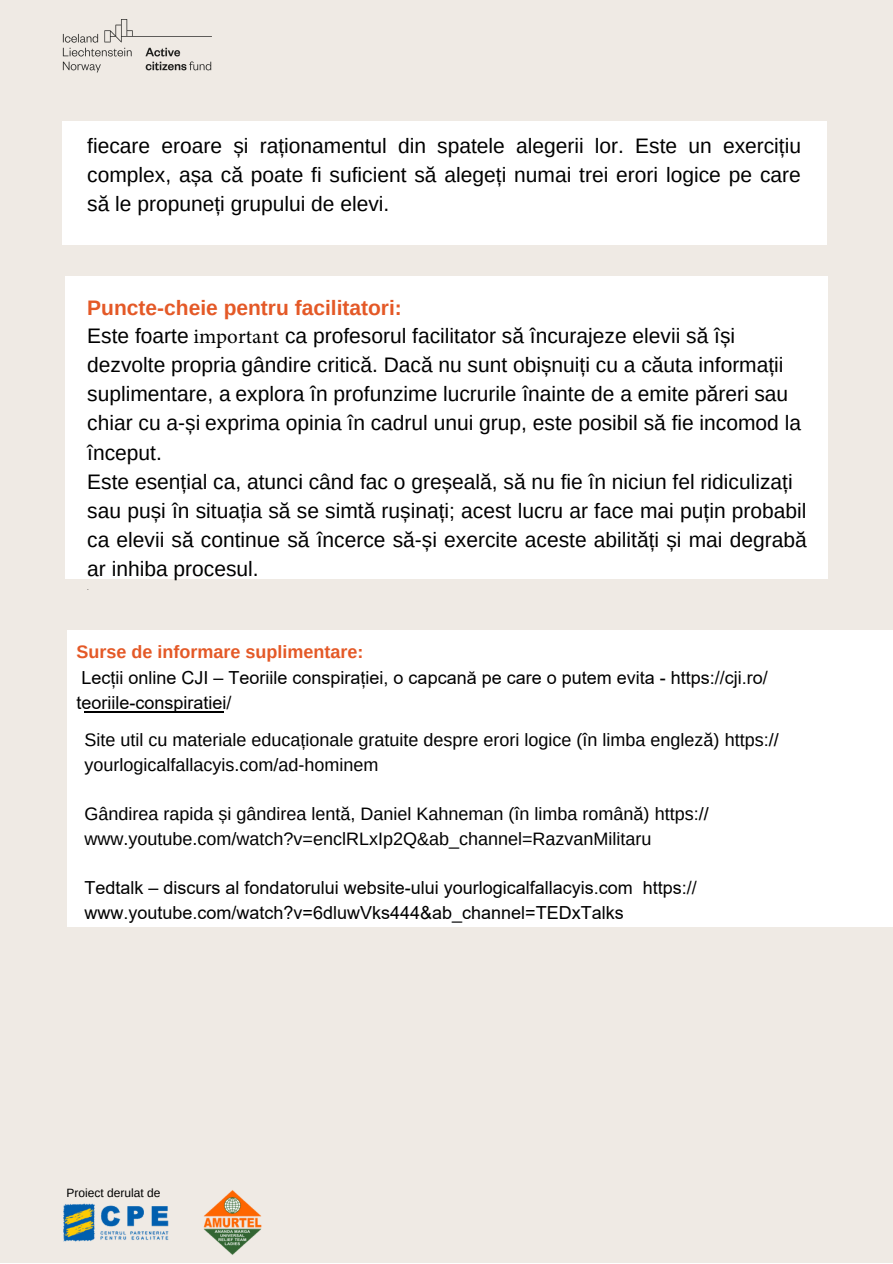
<style>
.page{position:relative;width:893px;height:1264px;background:#fff}
.page>*{position:absolute;margin:0;border:0;box-sizing:border-box;transform-origin:0 0}
.t1{font:21px/29px "Arimo";color:#000}
.t2{font:18px/24.8px "Arimo";color:#000}
.t3{font:18px/24.8px "Arial";color:#000}
.t4{font:700 18px "Arimo";color:#e45927}
.t5{font:12px "Arimo";color:#000}
.t6{font:6px "Arimo";color:#000}
.s1{font-weight:700;color:#e45927}
.s2{font-family:"Minion Pro"}
</style>
<div class="page">
<div style="left:0;top:0;width:892px;height:1262px;background:#efeae4"></div>
<div style="left:65px;top:276px;width:762px;height:303px;background:#fff"></div>
<img style="left:62px;top:19px;width:150px;height:53px">
<img style="left:63px;top:1203px;width:106px;height:38px">
<img style="left:203px;top:1190px;width:59px;height:65px">
<div style="left:62px;top:121px;width:764px;height:124px;background:#fff"></div>
<div style="left:67px;top:630px;width:825px;height:297px;background:#fff"></div>
<hr style="left:85px;top:711px;width:139px;height:1px;background:#000">
<p class="t1" style="left:87px;top:131px;width:715px;text-align:justify">fiecare eroare și raționamentul din spatele alegerii lor. Este un exercițiu complex, așa că poate fi suficient să alegeți numai trei erori logice pe care să le propuneți grupului de elevi.</p>
<p class="t1" style="left:87px;top:293px;width:720px"><span class="s1">Puncte-cheie pentru facilitatori:<br></span>Este foarte <span class="s2">important</span> ca profesorul facilitator să încurajeze elevii să își dezvolte propria gândire critică. Dacă nu sunt obișnuiți cu a căuta informații suplimentare, a explora în profunzime lucrurile înainte de a emite păreri sau chiar cu a-și exprima opinia în cadrul unui grup, este posibil să fie incomod la început.<br>Este esențial ca, atunci când fac o greșeală, să nu fie în niciun fel ridiculizați sau puși în situația să se simtă rușinați; acest lucru ar face mai puțin probabil ca elevii să continue să încerce să-și exercite aceste abilități și mai degrabă ar inhiba procesul.</p>
<p class="t6" style="left:87px;top:585px;width:3px">.</p>
<p class="t4" style="left:77px;top:641px;width:288px">Surse de informare suplimentare:</p>
<p class="t3" style="left:77px;top:665px;width:692px">Lecții online CJI – Teoriile conspirației, o capcană pe care o putem evita - https://cji.ro/ teoriile-conspiratiei/</p>
<p class="t2" style="left:85px;top:727px;width:695px">Site util cu materiale educaționale gratuite despre erori logice (în limba engleză) https:// yourlogicalfallacyis.com/ad-hominem</p>
<p class="t2" style="left:85px;top:801px;width:625px">Gândirea rapida și gândirea lentă, Daniel Kahneman (în limba română) https:// www.youtube.com/watch?v=enclRLxIp2Q&amp;ab_channel=RazvanMilitaru</p>
<p class="t3" style="left:85px;top:875px;width:613px">Tedtalk – discurs al fondatorului website-ului yourlogicalfallacyis.com https:// www.youtube.com/watch?v=6dluwVks444&amp;ab_channel=TEDxTalks</p>
<p class="t5" style="left:66px;top:1186px;width:95px">Proiect derulat de</p>
</div>
